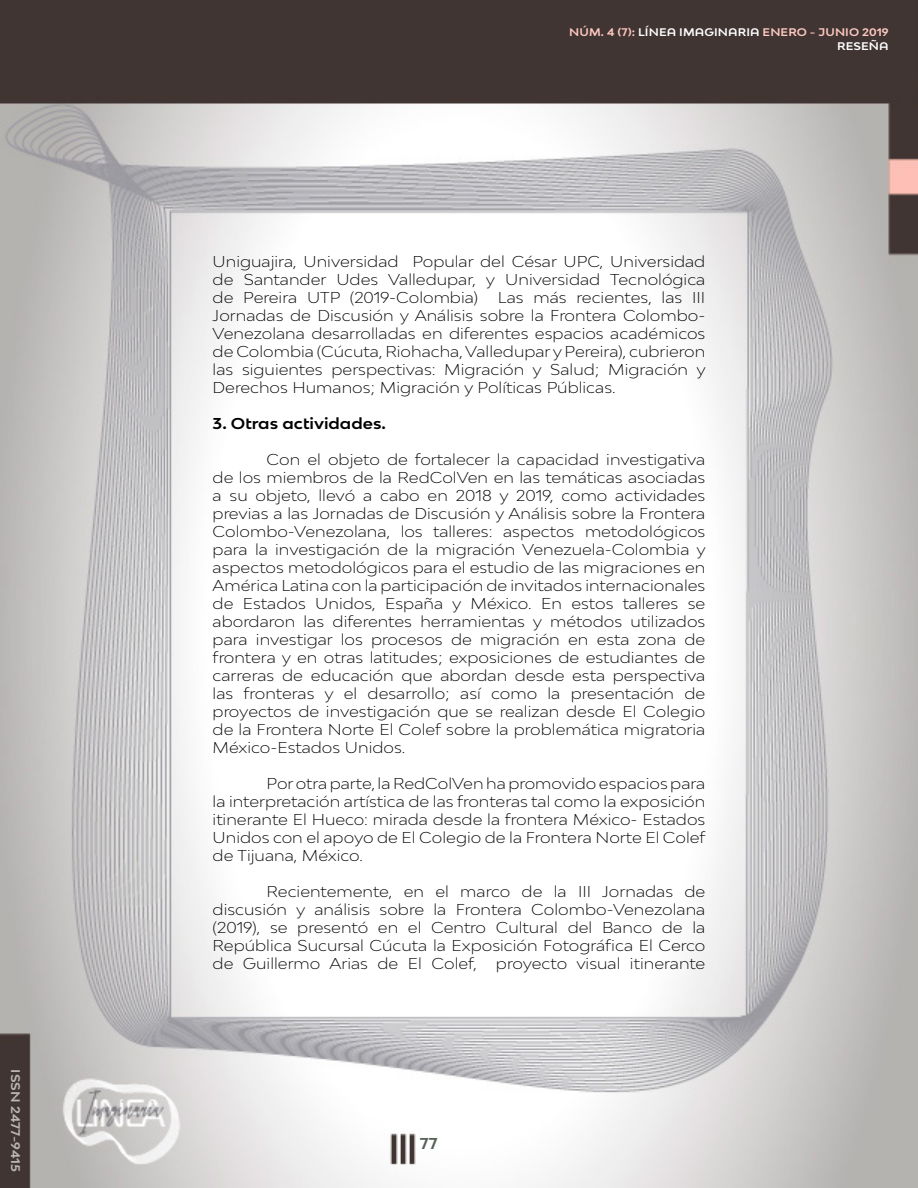
<style>
.page{position:relative;width:918px;height:1188px;background:#fff}
.page>*{position:absolute;margin:0;border:0;box-sizing:border-box;transform-origin:0 0}
.t1{font:300 expanded 15px/18px "Bw Modelica";color:#000;text-align:justify}
.t2{font:700 expanded 15px "Bw Modelica SS01";color:#000}
.t3{font:700 expanded 15px "Bw Modelica SS01";color:#546155}
.t4{font:700 expanded 12px "Bw Modelica SS01";color:#bab7b1}
.t5{font:700 expanded 10.5px/14.7px "Bw Modelica SS01";letter-spacing:.01em;color:#ffc9c0;text-align:right}
.s1{color:#fff}
</style>
<div class="page">
<img style="left:0;top:0;width:918px;height:1188px">
<p class="t4" style="left:24px;top:1069px;width:104px;rotate:90deg">ISSN 2477-9415</p>
<p class="t5" style="left:569px;top:24px;width:321px">NÚM. 4 (7): <span class="s1">LÍNEA IMAGINARIA</span> ENERO - JUNIO 2019<br><span class="s1">RESEÑA</span></p>
<p class="t1" style="left:213px;top:252px;width:494px">Uniguajira, Universidad Popular del César UPC, Universidad de Santander Udes Valledupar, y Universidad Tecnológica de Pereira UTP (2019-Colombia)</p>
<p class="t1" style="left:213px;top:288px;width:495px;text-indent:285px">Las más recientes, las III Jornadas de Discusión y Análisis sobre la Frontera Colombo-Venezolana desarrolladas en diferentes espacios académicos de Colombia (Cúcuta, Riohacha, Valledupar y Pereira), cubrieron las siguientes perspectivas: Migración y Salud; Migración y Derechos Humanos; Migración y Políticas Públicas.</p>
<p class="t2" style="left:213px;top:413px;width:175px">3. Otras actividades.</p>
<p class="t1" style="left:213px;top:450px;width:495px;text-indent:54px">Con el objeto de fortalecer la capacidad investigativa de los miembros de la RedColVen en las temáticas asociadas a su objeto, llevó a cabo en 2018 y 2019, como actividades previas a las Jornadas de Discusión y Análisis sobre la Frontera Colombo-Venezolana, los talleres: aspectos metodológicos para la investigación de la migración Venezuela-Colombia y aspectos metodológicos para el estudio de las migraciones en América Latina con la participación de invitados internacionales de Estados Unidos, España y México. En estos talleres se abordaron las diferentes herramientas y métodos utilizados para investigar los procesos de migración en esta zona de frontera y en otras latitudes; exposiciones de estudiantes de carreras de educación que abordan desde esta perspectiva las fronteras y el desarrollo; así como la presentación de proyectos de investigación que se realizan desde El Colegio de la Frontera Norte El Colef sobre la problemática migratoria México-Estados Unidos.</p>
<p class="t1" style="left:213px;top:774px;width:495px;text-indent:54px">Por otra parte, la RedColVen ha promovido espacios para la interpretación artística de las fronteras tal como la exposición itinerante El Hueco: mirada desde la frontera México- Estados Unidos con el apoyo de El Colegio de la Frontera Norte El Colef de Tijuana, México.</p>
<p class="t1" style="left:213px;top:882px;width:494px;text-indent:54px">Recientemente, en el marco de la III Jornadas de discusión y análisis sobre la Frontera Colombo-Venezolana (2019), se presentó en el Centro Cultural del Banco de la República Sucursal Cúcuta la Exposición Fotográfica El Cerco de Guillermo Arias de El Colef,</p>
<p class="t1" style="left:496px;top:954px;width:211px">proyecto visual itinerante</p>
<p class="t3" style="left:420px;top:1134px;width:19px">77</p>
</div>
